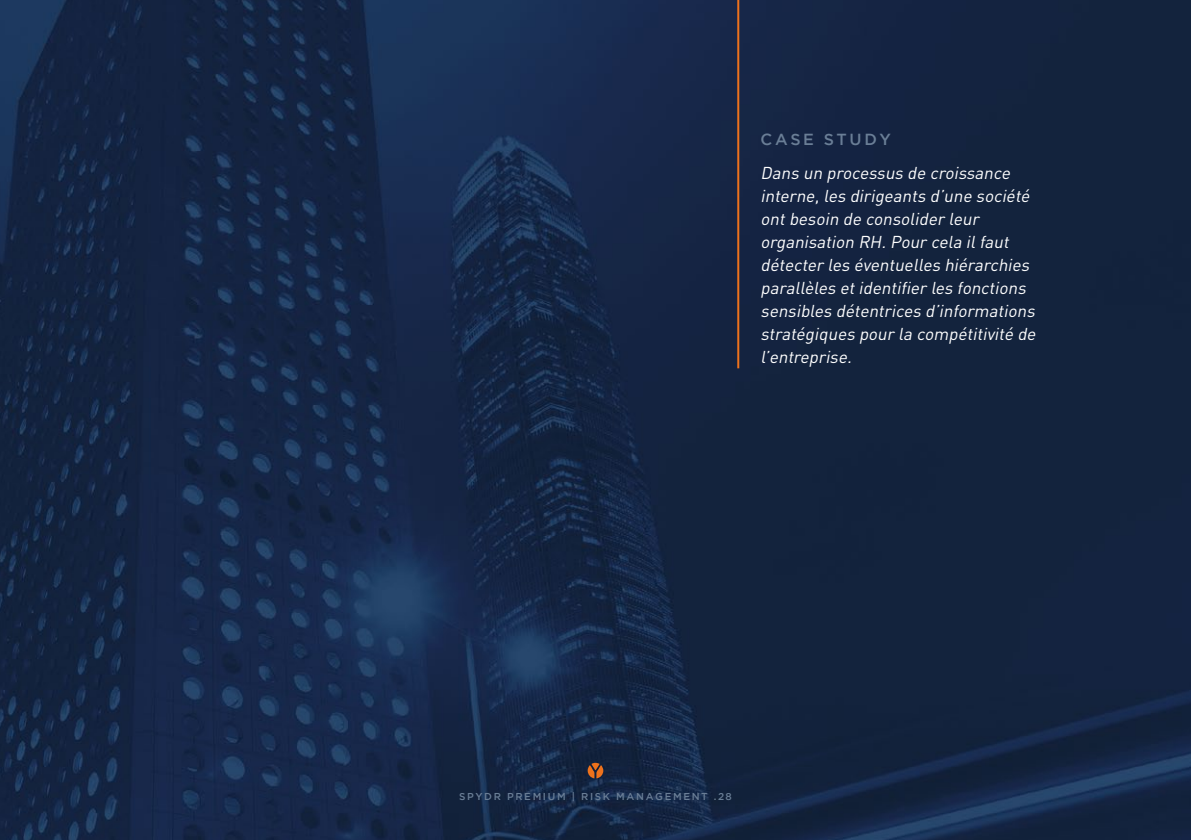
<style>
.page{position:relative;width:1191px;height:840px;background:#fff}
.page>*{position:absolute;margin:0;border:0;box-sizing:border-box;transform-origin:0 0}
.t1{font:italic 17px/23px "DIN Pro";color:#fff}
.t2{font:500 16px "Gotham";letter-spacing:.165em;color:#6a7e96}
.t3{font:500 10px "Gotham";letter-spacing:.165em;color:#6a7e96}
</style>
<div class="page">
<img style="left:0;top:0;width:1191px;height:839px">
<hr style="left:737px;top:0;width:2px;height:368px;background:#ee721c">
<svg style="left:587px;top:762px;width:16px;height:16px"></svg>
<p class="t2" style="left:760px;top:130px;width:132px">CASE STUDY</p>
<p class="t1" style="left:760px;top:160px;width:280px">Dans un processus de croissance interne,les dirigeants d’une société ontbesoin de consolider leur organisation RH.Pour cela ilfaut détecter les éventuelles hiérarchies parallèles etidentifier les fonctions sensibles détentrices d’informations stratégiques pour la compétitivité de l’entreprise.</p>
<p class="t3" style="left:459px;top:790px;width:274px">SPYDR PREMIUM | RISK MANAGEMENT .28</p>
</div>
